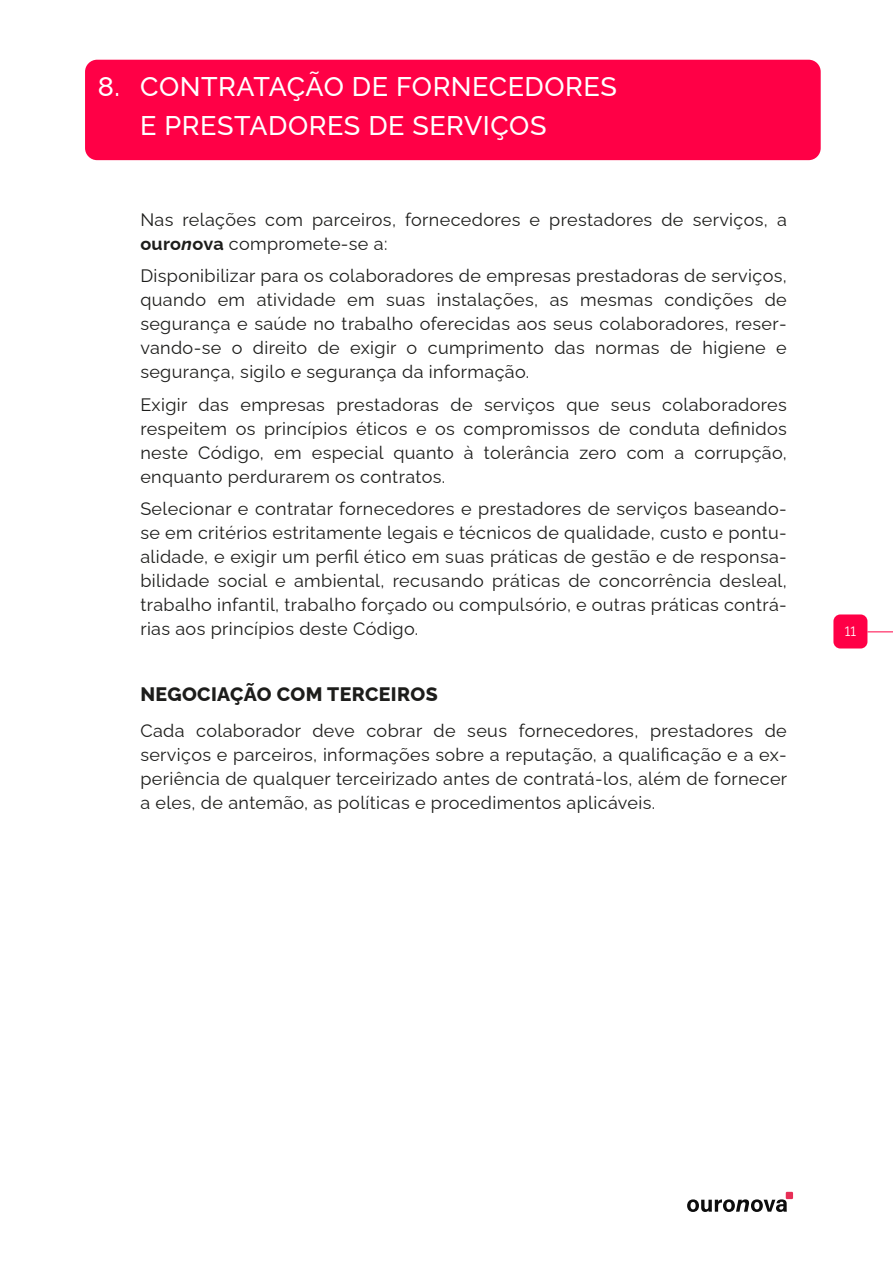
<style>
.page{position:relative;width:893px;height:1263px;background:#fff}
.page>*{position:absolute;margin:0;border:0;box-sizing:border-box;transform-origin:0 0}
.t1{font:500 27px/39px "Raleway";letter-spacing:.02em;color:#fff}
.t2{font:800 19.5px "Raleway";letter-spacing:.02em;color:#1d1d1b}
.t3{font:18px/24px "Raleway";letter-spacing:.02em;color:#1d1d1b;text-align:justify}
.t4{font:13.5px "Raleway";color:#fff}
.s1{font-weight:700}
.s2{font-weight:700;font-style:italic}
</style>
<div class="page">
<div style="left:833px;top:614px;width:34px;height:34px;background:#ff0046;border-radius:7px"></div>
<svg style="left:867px;top:631px;width:26px;height:1px"></svg>
<svg style="left:687px;top:1199px;width:100px;height:13px"></svg>
<div style="left:786px;top:1192px;width:7px;height:7px;background:#e72e56"></div>
<div style="left:85px;top:60px;width:736px;height:100px;background:#ff0046;border-radius:12px"></div>
<h1 class="t1" style="left:140px;top:67px;width:478px;text-indent:-43px">8. CONTRATAÇÃO DE FORNECEDORES<br>E PRESTADORES DE SERVIÇOS</h1>
<p class="t3" style="left:140px;top:208px;width:648px">Nas relações com parceiros, fornecedores e prestadores de serviços, a <span class="s1">ouro</span><span class="s2">n</span><span class="s1">ova</span> compromete-se a:</p>
<p class="t3" style="left:140px;top:264px;width:648px">Disponibilizar para os colaboradores de empresas prestadoras de serviços, quando em atividade em suas instalações, as mesmas condições de segurança e saúde no trabalho oferecidas aos seus colaboradores, reser&shy;vando-se o direito de exigir o cumprimento das normas de higiene e segurança, sigilo e segurança da informação.</p>
<p class="t3" style="left:140px;top:393px;width:648px">Exigir das empresas prestadoras de serviços que seus colaboradores respeitem os princípios éticos e os compromissos de conduta definidos neste Código, em especial quanto à tolerância zero com a corrupção, enquanto perdurarem os contratos.</p>
<p class="t3" style="left:140px;top:497px;width:648px">Selecionar e contratar fornecedores e prestadores de serviços baseando&shy;se em critérios estritamente legais e técnicos de qualidade, custo e pontu&shy;alidade, e exigir um perfil ético em suas práticas de gestão e de responsa&shy;bilidade social e ambiental, recusando práticas de concorrência desleal, trabalho infantil, trabalho forçado ou compulsório, e outras práticas contrá&shy;rias aos princípios deste Código.</p>
<p class="t2" style="left:140px;top:682px;width:299px">NEGOCIAÇÃO COM TERCEIROS</p>
<p class="t3" style="left:140px;top:719px;width:648px">Cada colaborador deve cobrar de seus fornecedores, prestadores de serviços e parceiros, informações sobre a reputação, a qualificação e a ex&shy;periência de qualquer terceirizado antes de contratá-los, além de fornecer a eles, de antemão, as políticas e procedimentos aplicáveis.</p>
<p class="t4" style="left:845px;top:624px;width:13px">11</p>
</div>
